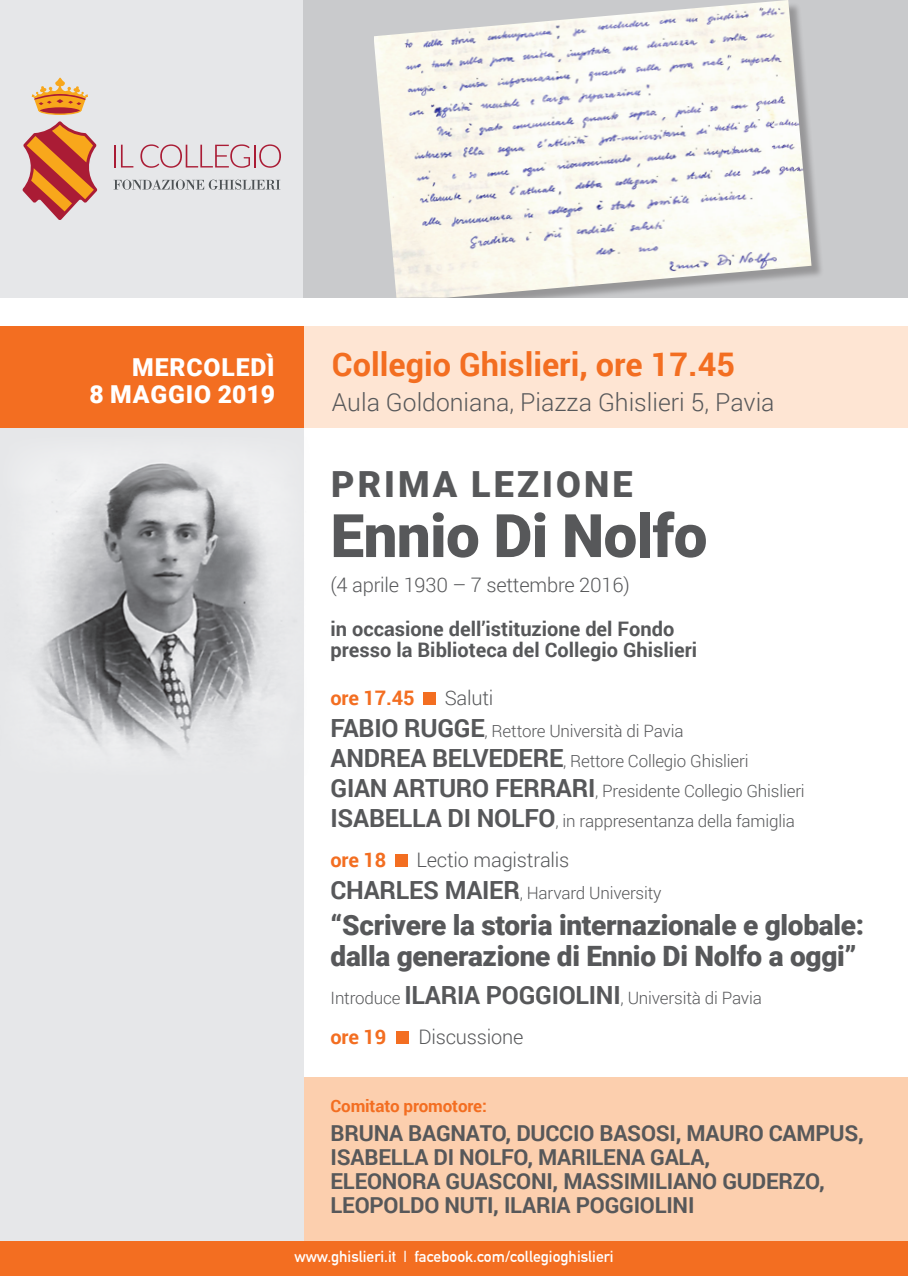
<style>
.page{position:relative;width:908px;height:1276px;background:#fff}
.page>*{position:absolute;margin:0;border:0;box-sizing:border-box;transform-origin:0 0}
.t1{font:900 60px "Roboto";letter-spacing:-.01em;color:#57585a}
.t2{font:900 36px "Roboto";letter-spacing:.085em;color:#57585a}
.t3{font:700 32.5px "Roboto";color:#f36e21}
.t4{font:900 28px/30.2px "Roboto";letter-spacing:-.01em;color:#57585a}
.t5{font:300 24.7px "Roboto";color:#57585a}
.t6{font:900 24.7px/27.3px "Roboto";letter-spacing:.035em;color:#fff;text-align:right}
.t7{font:700 22px/24px "Roboto";letter-spacing:-.01em;color:#57585a}
.t8{font:700 20px/21.5px "Roboto";color:#57585a}
.t9{font:300 20px "Roboto";letter-spacing:-.01em;color:#57585a}
.t10{font:700 20px "Roboto";letter-spacing:-.01em;color:#f36e21}
.t11{font:300 17px/29.8px "Roboto";letter-spacing:-.01em;color:#57585a}
.t12{font:700 17px "Roboto";letter-spacing:-.01em;color:#f36e21}
.t13{font:700 15.6px "DIN Alternate";color:#fff}
.s1{font-weight:700;font-size:25px}
</style>
<div class="page">
<div style="left:303px;top:1077px;width:604px;height:171px;background:#fccfae"></div>
<div style="left:0;top:428px;width:303px;height:826px;background:#e6e7e9"></div>
<div style="left:0;top:1242px;width:907px;height:34px;background:#f36e21"></div>
<div style="left:0;top:0;width:303px;height:298px;background:#e6e7e9"></div>
<hr style="left:114px;top:145px;width:2px;height:22px;background:#aa1c35">
<svg style="left:121px;top:145px;width:12px;height:22px"></svg>
<svg style="left:140px;top:144px;width:141px;height:24px"></svg>
<svg style="left:113px;top:180px;width:167px;height:10px"></svg>
<svg style="left:23px;top:121px;width:74px;height:99px"></svg>
<svg style="left:32px;top:78px;width:56px;height:37px"></svg>
<div style="left:423px;top:692px;width:13px;height:12px;background:#f36e21"></div>
<div style="left:395px;top:854px;width:12px;height:12px;background:#f36e21"></div>
<div style="left:396px;top:1031px;width:12px;height:12px;background:#f36e21"></div>
<div style="left:303px;top:326px;width:604px;height:101px;background:#fee5d3"></div>
<div style="left:0;top:326px;width:303px;height:101px;background:#f36e21"></div>
<div style="left:303px;top:0;width:604px;height:298px;background:#c9cacc"></div>
<div style="left:375px;top:2px;width:448px;height:296px;background:#231f20;opacity:.3"></div>
<img style="left:374px;top:0;width:437px;height:298px">
<img style="left:38px;top:435px;width:266px;height:342px">
<h3 class="t6" style="left:89px;top:353px;width:187px">MERCOLEDÌ<br>8 MAGGIO 2019</h3>
<h3 class="t3" style="left:332px;top:342px;width:404px">Collegio Ghislieri, ore 17.45</h3>
<h3 class="t5" style="left:332px;top:385px;width:444px">Aula Goldoniana, Piazza Ghislieri 5, Pavia</h3>
<h2 class="t2" style="left:331px;top:459px;width:303px">PRIMA LEZIONE</h2>
<h1 class="t1" style="left:330px;top:494px;width:378px">Ennio Di Nolfo</h1>
<p class="t9" style="left:330px;top:571px;width:300px">(4 aprile 1930 – 7 settembre 2016)</p>
<p class="t8" style="left:330px;top:617px;width:368px">in occasione dell’istituzione del Fondo presso la Biblioteca del Collegio Ghislieri</p>
<p class="t10" style="left:330px;top:683px;width:85px">ore 17.45</p>
<p class="t9" style="left:444px;top:683px;width:50px">Saluti</p>
<p class="t11" style="left:330px;top:716px;width:475px"><span class="s1">FABIO RUGGE</span>, Rettore Università di Pavia<br><span class="s1">ANDREA BELVEDERE</span>, Rettore Collegio Ghislieri <span class="s1">GIAN ARTURO FERRARI</span>, Presidente Collegio Ghislieri <span class="s1">ISABELLA DI NOLFO</span>, in rappresentanza della famiglia</p>
<p class="t10" style="left:330px;top:845px;width:57px">ore 18</p>
<p class="t9" style="left:416px;top:845px;width:154px">Lectio magistralis</p>
<p class="t11" style="left:330px;top:878px;width:332px"><span class="s1">CHARLES MAIER</span>, Harvard University</p>
<h3 class="t4" style="left:330px;top:909px;width:535px">“Scrivere la storia internazionale e globale: dalla generazione di Ennio Di Nolfo a oggi”</h3>
<p class="t11" style="left:330px;top:982px;width:432px">Introduce <span class="s1">ILARIA POGGIOLINI</span>, Università di Pavia</p>
<p class="t10" style="left:330px;top:1022px;width:57px">ore 19</p>
<p class="t9" style="left:418px;top:1022px;width:106px">Discussione</p>
<p class="t12" style="left:330px;top:1093px;width:158px">Comitato promotore:</p>
<p class="t7" style="left:330px;top:1120px;width:534px">BRUNA BAGNATO, DUCCIO BASOSI, MAURO CAMPUS, ISABELLA DI NOLFO, MARILENA GALA,<br>ELEONORA GUASCONI, MASSIMILIANO GUDERZO, LEOPOLDO NUTI, ILARIA POGGIOLINI</p>
<p class="t13" style="left:294px;top:1244px;width:320px">www.ghislieri.it | facebook.com/collegioghislieri</p>
</div>
